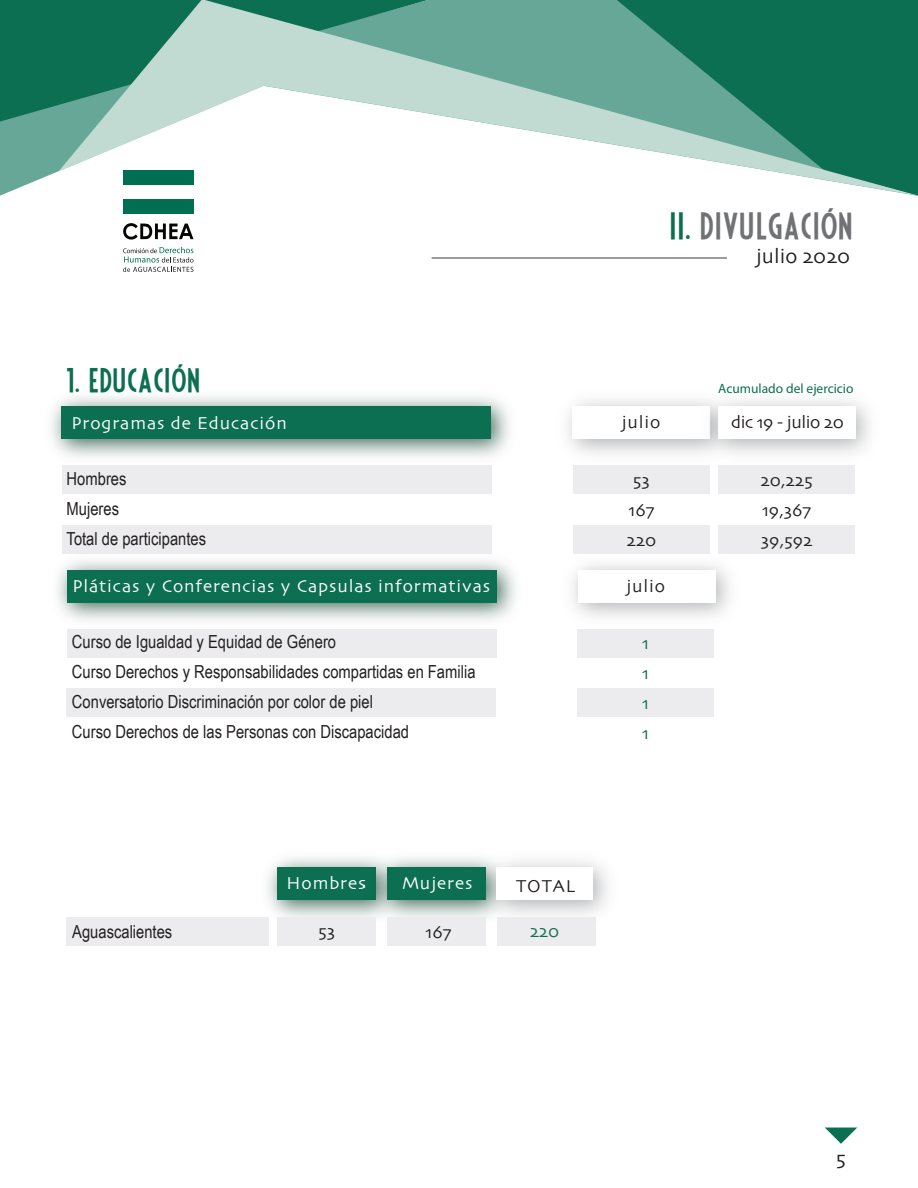
<style>
.page{position:relative;width:918px;height:1188px;background:#fff}
.page>*{position:absolute;margin:0;border:0;box-sizing:border-box;transform-origin:0 0}
.t1{font:30px "Fiesta";letter-spacing:.05em;color:#717275}
.t2{font:27px "Fiesta";letter-spacing:.05em;color:#0d6f51}
.t3{font:21px "Skia";color:#231f20}
.t4{font:18px/30px "Arial Narrow";color:#231f20}
.t5{font:18px "Skia";letter-spacing:.05em;color:#fff}
.t6{font:18px/30px "Skia";color:#231f20;text-align:center}
.t7{font:18px "Skia";letter-spacing:-.025em;color:#231f20}
.t8{font:18px/30px "Skia";color:#0d6f51;text-align:justify}
.t9{font:13.5px "Myriad Pro";color:#0d6f51}
.s1{color:#0d6f51}
</style>
<div class="page">
<div style="left:67px;top:688px;width:429px;height:29px;background:#ececee"></div>
<div style="left:577px;top:688px;width:137px;height:29px;background:#ececee"></div>
<div style="left:62px;top:526px;width:430px;height:28px;background:#ececee"></div>
<div style="left:62px;top:466px;width:430px;height:28px;background:#ececee"></div>
<svg style="left:0;top:122px;width:58px;height:74px;fill:#66a797"></svg>
<svg style="left:0;top:0;width:58px;height:122px;background:#137255"></svg>
<svg style="left:58px;top:0;width:860px;height:196px"></svg>
<svg style="left:825px;top:1128px;width:32px;height:16px"></svg>
<div style="left:123px;top:171px;width:70px;height:14px;background:#006e51"></div>
<div style="left:123px;top:200px;width:70px;height:14px;background:#006e51"></div>
<svg style="left:123px;top:223px;width:71px;height:17px"></svg>
<svg style="left:123px;top:247px;width:71px;height:25px"></svg>
<hr style="left:432px;top:257px;width:295px;height:2px;background:#7a7c7f">
<div style="left:61px;top:406px;width:430px;height:33px;background:#0d6f51"></div>
<div style="left:573px;top:526px;width:136px;height:28px;background:#ececee"></div>
<div style="left:573px;top:466px;width:136px;height:28px;background:#ececee"></div>
<div style="left:718px;top:526px;width:137px;height:28px;background:#ececee"></div>
<div style="left:718px;top:466px;width:137px;height:28px;background:#ececee"></div>
<div style="left:67px;top:629px;width:430px;height:29px;background:#ececee"></div>
<img style="left:57px;top:560px;width:459px;height:61px">
<div style="left:67px;top:570px;width:429px;height:32px;background:#0d6f51"></div>
<div style="left:277px;top:867px;width:99px;height:33px;background:#0d6f51"></div>
<div style="left:387px;top:867px;width:98px;height:33px;background:#0d6f51"></div>
<img style="left:474px;top:857px;width:134px;height:75px">
<div style="left:497px;top:867px;width:96px;height:33px;background:#fff"></div>
<div style="left:277px;top:917px;width:99px;height:29px;background:#ececee"></div>
<div style="left:387px;top:917px;width:98px;height:29px;background:#ececee"></div>
<div style="left:497px;top:917px;width:99px;height:29px;background:#ececee"></div>
<div style="left:66px;top:917px;width:203px;height:29px;background:#ececee"></div>
<div style="left:577px;top:629px;width:137px;height:29px;background:#ececee"></div>
<h1 class="t1" style="left:670px;top:208px;width:184px"><span class="s1">II.</span> DIVULGACIÓN</h1>
<p class="t3" style="left:756px;top:243px;width:95px">julio 2020</p>
<h2 class="t2" style="left:67px;top:364px;width:135px">1. EDUCACIÓN</h2>
<p class="t5" style="left:72px;top:412px;width:217px">Programas de Educación</p>
<p class="t7" style="left:731px;top:411px;width:114px">dic 19 - julio 20</p>
<p class="t4" style="left:67px;top:463px;width:141px">Hombres<br>Mujeres<br>Total de participantes</p>
<p class="t6" style="left:627px;top:466px;width:31px">53<br>167<br>220</p>
<p class="t6" style="left:761px;top:466px;width:54px;text-align:justify">20,225<br>19,367<br>39,592</p>
<p class="t9" style="left:718px;top:380px;width:137px">Acumulado del ejercicio</p>
<p class="t6" style="left:622px;top:408px;width:40px">julio</p>
<p class="t5" style="left:72px;top:575px;width:419px">Pláticas y Conferencias y Capsulas informativas</p>
<p class="t4" style="left:72px;top:626px;width:405px">Curso de Igualdad y Equidad de Género<br>Curso Derechos y Responsabilidades compartidas en Familia Conversatorio Discriminación por color de piel<br>Curso Derechos de las Personas con Discapacidad</p>
<p class="t6" style="left:626px;top:572px;width:40px">julio</p>
<p class="t8" style="left:642px;top:630px;width:8px">1<br>1<br>1<br>1</p>
<p class="t5" style="left:287px;top:873px;width:80px">Hombres</p>
<p class="t5" style="left:402px;top:873px;width:72px">Mujeres</p>
<p class="t6" style="left:516px;top:872px;width:61px">TOTAL</p>
<p class="t4" style="left:72px;top:916px;width:102px">Aguascalientes</p>
<p class="t6" style="left:318px;top:917px;width:18px">53</p>
<p class="t6" style="left:425px;top:918px;width:27px">167</p>
<p class="t8" style="left:530px;top:917px;width:31px">220</p>
<p class="t3" style="left:836px;top:1146px;width:12px">5</p>
</div>
